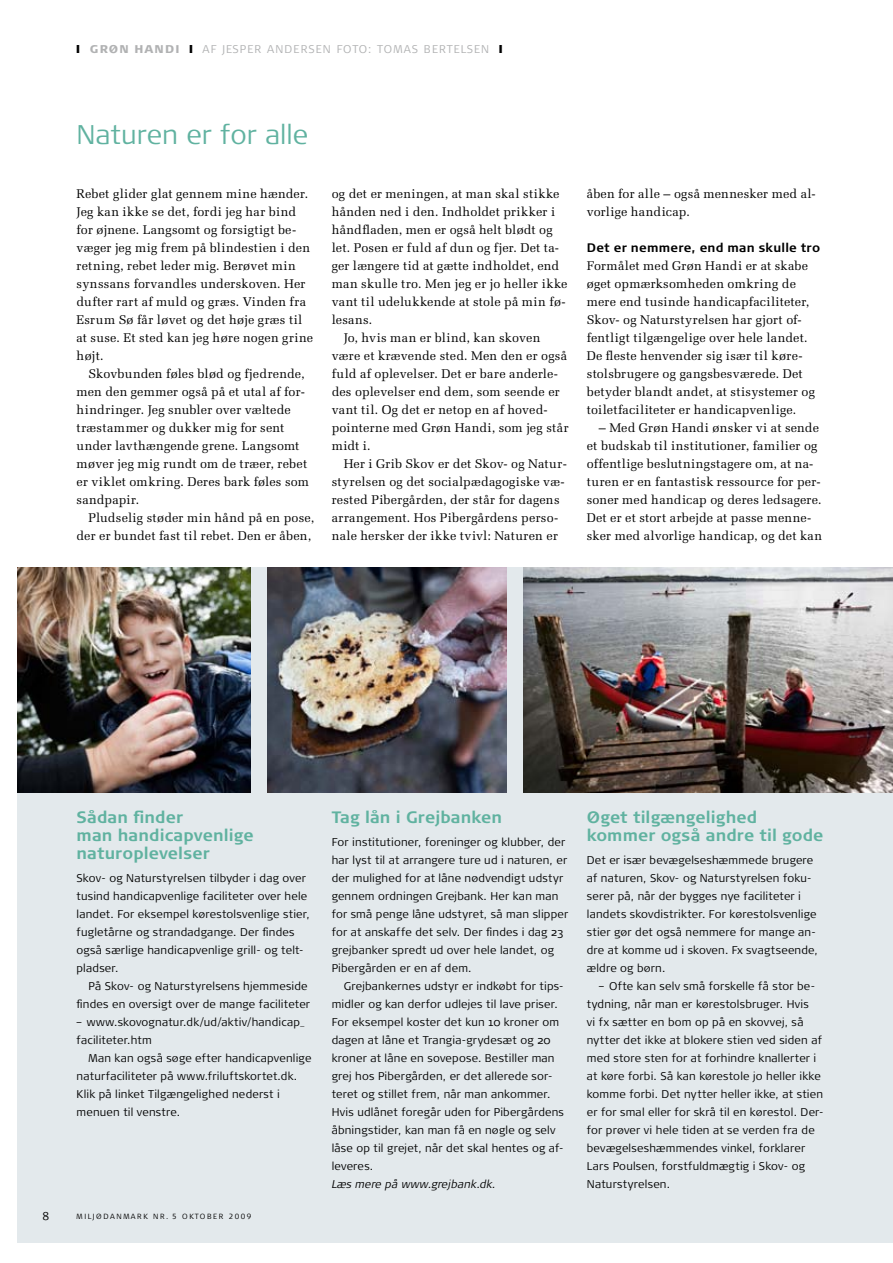
<style>
.page{position:relative;width:893px;height:1263px;background:#fff}
.page>*{position:absolute;margin:0;border:0;box-sizing:border-box;transform-origin:0 0}
.t1{font:300 27px "Signa Normal";color:#60b2a0}
.t2{font:700 16.5px/18px "Signa Normal";letter-spacing:.005em;color:#60b2a0}
.t3{font:12.6px/18px "Melior";letter-spacing:.015em;color:#000}
.t4{font:700 12.3px "Signa Normal";letter-spacing:.02em;color:#000}
.t5{font:300 11.25px/18px "Signa Normal";letter-spacing:.02em;color:#000}
.t6{font:300 11.25px "Signa Normal";letter-spacing:.1em;color:#b1b2b3}
.t7{font:italic 300 11.25px "Signa Normal";letter-spacing:.015em;color:#000}
.t8{font:900 11.25px "Signa Normal";letter-spacing:.1em;color:#b1b2b3}
.t9{font:300 11.25px "Signa Column";color:#000}
.t10{font:300 7.5px "Signa Normal";letter-spacing:.2em;color:#000}
.t11{font:300 7.5px "Signa Column";color:#000}
.s1{font-family:"Signa Column"}
</style>
<div class="page">
<div style="left:17px;top:567px;width:876px;height:675px;background:#e3e9ec"></div>
<img style="left:268px;top:567px;width:238px;height:225px">
<img style="left:17px;top:567px;width:234px;height:225px">
<img style="left:523px;top:567px;width:370px;height:225px">
<p class="t8" style="left:90px;top:42px;width:91px">GRØN HANDI</p>
<p class="t6" style="left:203px;top:43px;width:286px">AF JESPER AN DERSEN FOTO: TOMAS BERTELSEN</p>
<h1 class="t1" style="left:77px;top:119px;width:233px">Naturen er for alle</h1>
<p class="t3" style="left:77px;top:185px;width:238px">Rebet glider glat gennem mine hænder.<br>Jeg kan ikke se det, fordi jeg har bind for øjnene. Langsomt og forsigtigt be&shy;væger jeg mig frem på blindestien i den retning, rebet leder mig. Berøvet min synssans forvandles underskoven. Her dufter rart af muld og græs. Vinden fra Esrum Sø får løvet og det høje græs til at suse. Et sted kan jeg høre nogen grine højt.</p>
<p class="t3" style="left:77px;top:365px;width:234px;text-indent:12px">Skovbunden føles blød og fjedrende, men den gemmer også på et utal af for&shy;hindringer. Jeg snubler over væltede træstammer og dukker mig for sent under lavthængende grene. Langsomt møver jeg mig rundt om de træer, rebet er viklet omkring. Deres bark føles som sandpapir.</p>
<p class="t3" style="left:77px;top:509px;width:239px;text-align:right">Pludselig støder min hånd på en pose, der er bundet fast til rebet. Den er åben,</p>
<p class="t3" style="left:332px;top:185px;width:229px">og det er meningen, at man skal stikke</p>
<p class="t3" style="left:332px;top:203px;width:225px">hånden ned i den. Indholdet prikker i</p>
<p class="t3" style="left:332px;top:221px;width:223px">håndfladen, men er også helt blødt og</p>
<p class="t3" style="left:332px;top:239px;width:229px">let. Posen er fuld af dun og fjer. Det ta-</p>
<p class="t3" style="left:332px;top:257px;width:229px">ger længere tid at gætte indholdet, end</p>
<p class="t3" style="left:332px;top:275px;width:237px">man skulle tro. Men jeg er jo heller ikke</p>
<p class="t3" style="left:332px;top:293px;width:235px">vant til udelukkende at stole på min fø-</p>
<p class="t3" style="left:332px;top:311px;width:42px">lesans.</p>
<p class="t3" style="left:344px;top:329px;width:198px">Jo, hvis man er blind, kan skoven</p>
<p class="t3" style="left:332px;top:347px;width:237px">være et krævende sted. Men den er også</p>
<p class="t3" style="left:332px;top:365px;width:228px">fuld af oplevelser. Det er bare anderle-</p>
<p class="t3" style="left:332px;top:383px;width:230px">des oplevelser end dem, som seende er</p>
<p class="t3" style="left:332px;top:401px;width:217px">vant til. Og det er netop en af hoved-</p>
<p class="t3" style="left:332px;top:419px;width:238px">pointerne med Grøn Handi, som jeg står</p>
<p class="t3" style="left:332px;top:437px;width:40px">midt i.</p>
<p class="t3" style="left:344px;top:455px;width:225px">Her i Grib Skov er det Skov- og Natur-</p>
<p class="t3" style="left:332px;top:473px;width:235px">styrelsen og det socialpædagogiske væ-</p>
<p class="t3" style="left:332px;top:491px;width:229px">rested Pibergården, der står for dagens</p>
<p class="t3" style="left:332px;top:509px;width:228px">arrangement. Hos Pibergårdens perso-</p>
<p class="t3" style="left:332px;top:527px;width:228px">nale hersker der ikke tvivl: Naturen er</p>
<p class="t3" style="left:587px;top:185px;width:230px">åben for alle – også mennesker med al&shy;vorlige handicap.</p>
<p class="t4" style="left:587px;top:241px;width:235px">Det er nemmere, end man skulle tro</p>
<p class="t3" style="left:587px;top:257px;width:230px">Formålet med Grøn Handi er at skabe øget opmærksomheden omkring de mere end tusinde handicapfaciliteter, Skov- og Naturstyrelsen har gjort of&shy;fentligt tilgængelige over hele landet.<br>De fleste henvender sig især til køre&shy;stolsbrugere og gangsbesværede. Det betyder blandt andet, at stisystemer og toiletfaciliteter er handicapvenlige.</p>
<p class="t3" style="left:587px;top:419px;width:237px;text-indent:12px">– Med Grøn Handi ønsker vi at sende et budskab til institutioner, familier og offentlige beslutningstagere om, at na&shy;turen er en fantastisk ressource for per&shy;soner med handicap og deres ledsagere.<br>Det er et stort arbejde at passe menne&shy;sker med alvorlige handicap, og det kan</p>
<h2 class="t2" style="left:77px;top:808px;width:179px">Sådan finder<br>man handicapvenlige naturoplevelser</h2>
<p class="t5" style="left:77px;top:869px;width:235px">Skov- og Naturstyrelsen tilbyder i dag over tusind handicapvenlige faciliteter over hele landet. For eksempel kørestolsvenlige stier, fugletårne og strandadgange. Der findes også særlige handicapvenlige grill- og telt&shy;pladser.</p>
<p class="t5" style="left:77px;top:977px;width:235px;text-align:right">På Skov- og Naturstyrelsens hjemmeside findes en oversigt over de mange faciliteter</p>
<p class="t5" style="left:77px;top:1013px;width:230px">– www.skovognatur.dk/ud/aktiv/handicap_ faciliteter.htm</p>
<p class="t5" style="left:77px;top:1049px;width:236px;text-indent:12px">Man kan også søge efter handicapvenlige naturfaciliteter på www.friluftskortet.dk.<br>Klik på linket Tilgængelighed nederst i menuen til venstre.</p>
<p class="t9" style="left:43px;top:1209px;width:8px">8</p>
<p class="t10" style="left:77px;top:1212px;width:113px">MiljøDanmark nr. <span class="s1">5 OKTOBER</span></p>
<p class="t11" style="left:229px;top:1212px;width:24px">2009</p>
<h2 class="t2" style="left:332px;top:808px;width:172px">Tag lån i Grejbanken</h2>
<p class="t5" style="left:332px;top:833px;width:238px">For institutioner, foreninger og klubber, der har lyst til at arrangere ture ud i naturen, er der mulighed for at låne nødvendigt udstyr gennem ordningen Grejbank. Her kan man for små penge låne udstyret, så man slipper for at anskaffe det selv. Der findes i dag 23 grejbanker spredt ud over hele landet, og Pibergården er en af dem.</p>
<p class="t5" style="left:332px;top:977px;width:234px;text-indent:12px">Grejbankernes udstyr er indkøbt for tips&shy;midler og kan derfor udlejes til lave priser.<br>For eksempel koster det kun 10 kroner om dagen at låne et Trangia-grydesæt og 20 kroner at låne en sovepose. Bestiller man grej hos Pibergården, er det allerede sor&shy;teret og stillet frem, når man ankommer.<br>Hvis udlånet foregår uden for Pibergårdens åbningstider, kan man få en nøgle og selv låse op til grejet, når det skal hentes og af&shy;leveres.</p>
<p class="t7" style="left:332px;top:1178px;width:165px">Læs mere på www.grejbank.dk.</p>
<h2 class="t2" style="left:587px;top:808px;width:238px">Øget tilgængelighed kommer også andre til gode</h2>
<p class="t5" style="left:587px;top:851px;width:233px">Det er især bevægelseshæmmede brugere af naturen, Skov- og Naturstyrelsen foku&shy;serer på, når der bygges nye faciliteter i landets skovdistrikter. For kørestolsvenlige stier gør det også nemmere for mange an&shy;dre at komme ud i skoven. Fx svagtseende, ældre og børn.</p>
<p class="t5" style="left:587px;top:977px;width:238px;text-indent:12px">– Ofte kan selv små forskelle få stor be&shy;tydning, når man er kørestolsbruger. Hvis<br>vi fx sætter en bom op på en skovvej, så nytter det ikke at blokere stien ved siden af med store sten for at forhindre knallerter i at køre forbi. Så kan kørestole jo heller ikke komme forbi. Det nytter heller ikke, at stien er for smal eller for skrå til en kørestol. Der&shy;for prøver vi hele tiden at se verden fra de bevægelseshæmmendes vinkel, forklarer Lars Poulsen, forstfuldmægtig i Skov- og Naturstyrelsen.</p>
</div>
